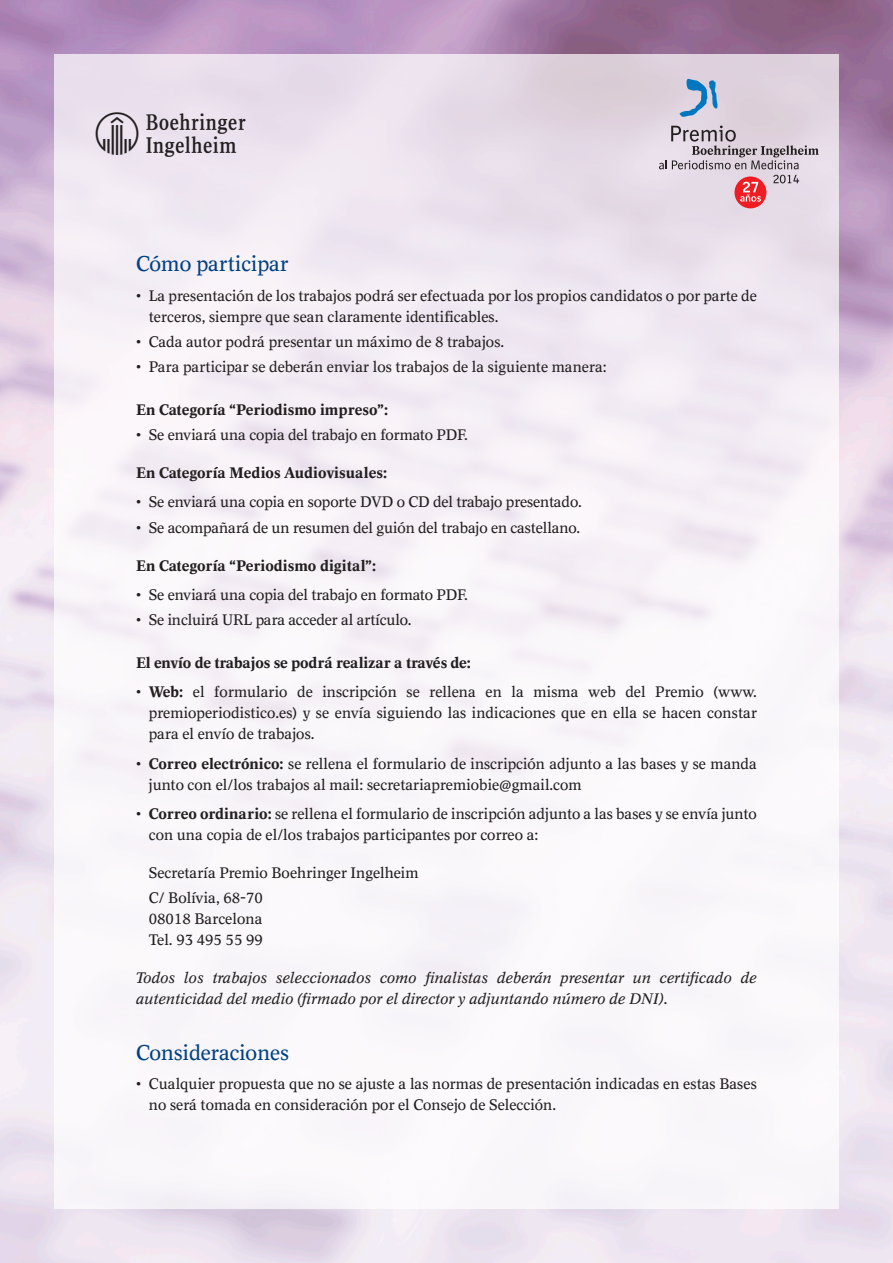
<style>
.page{position:relative;width:893px;height:1263px;background:#fff}
.page>*{position:absolute;margin:0;border:0;box-sizing:border-box;transform-origin:0 0}
.t1{font:45px "BI Logo";color:#231f20}
.Subtitulo{font:21px "BI Antiqua II Ml";color:#014081}
.Texto_general{font:21px "BI Antiqua II Ml";color:#014081}
.Texto_general-2{font:15px/21px "BI Antiqua II Ml";color:#231f20}
.Texto_general-3{font:italic 15px/21px "BI Antiqua II Ml";color:#231f20}
.Texto_general-4{font:700 15px "BI Antiqua II Ml";color:#231f20}
.s1{font-weight:700}
</style>
<div class="page">
<img style="left:0;top:0;width:893px;height:1263px">
<div style="left:54px;top:54px;width:785px;height:1155px;background:linear-gradient(to bottom,#ece2ed,#fefefe)"></div>
<svg style="left:773px;top:175px;width:26px;height:8px"></svg>
<svg style="left:659px;top:126px;width:160px;height:43px;background:#c3b9c3"></svg>
<div style="left:734px;top:176px;width:32px;height:32px;background:#ee1d23;border-radius:50%"></div>
<svg style="left:740px;top:182px;width:21px;height:20px"></svg>
<svg style="left:679px;top:77px;width:39px;height:40px;background:#98b5d5"></svg>
<p class="t1" style="left:96px;top:114px;width:151px">abcd</p>
<p class="Texto_general" style="left:136px;top:252px;width:154px">Cómo participar</p>
<p class="Texto_general-2" style="left:149px;top:285px;width:610px;text-indent:-13px">• La presentación de los trabajos podrá ser efectuada por los propios candidatos o por parte de terceros, siempre que sean claramente identificables.</p>
<p class="Texto_general-2" style="left:136px;top:331px;width:370px">• Cada autor podrá presentar un máximo de 8 trabajos.</p>
<p class="Texto_general-2" style="left:136px;top:356px;width:472px">• Para participar se deberán enviar los trabajos de la siguiente manera:</p>
<p class="Texto_general-4" style="left:136px;top:400px;width:254px">En Categoría “Periodismo impreso”:</p>
<p class="Texto_general-2" style="left:136px;top:424px;width:333px">• Se enviará una copia del trabajo en formato PDF.</p>
<p class="Texto_general-4" style="left:136px;top:464px;width:253px">En Categoría Medios Audiovisuales:</p>
<p class="Texto_general-2" style="left:136px;top:491px;width:447px">• Se enviará una copia en soporte DVD o CD del trabajo presentado.</p>
<p class="Texto_general-2" style="left:136px;top:517px;width:446px">• Se acompañará de un resumen del guión del trabajo en castellano.</p>
<p class="Texto_general-4" style="left:136px;top:556px;width:242px">En Categoría “Periodismo digital”:</p>
<p class="Texto_general-2" style="left:136px;top:584px;width:333px">• Se enviará una copia del trabajo en formato PDF.</p>
<p class="Texto_general-2" style="left:136px;top:609px;width:277px">• Se incluirá URL para acceder al artículo.</p>
<p class="Texto_general-4" style="left:136px;top:654px;width:336px">El envío de trabajos se podrá realizar a través de:</p>
<p class="Texto_general-2" style="left:149px;top:681px;width:610px;text-align:justify;text-indent:-13px"><span class="s1">• Web:</span> el formulario de inscripción se rellena en la misma web del Premio (www. premioperiodistico.es) y se envía siguiendo las indicaciones que en ella se hacen constar para el envío de trabajos.</p>
<p class="Texto_general-2" style="left:149px;top:753px;width:610px;text-indent:-13px"><span class="s1">• Correo electrónico:</span> se rellena el formulario de inscripción adjunto a las bases y se manda junto con el/los trabajos al mail: secretariapremiobie@gmail.com</p>
<p class="Texto_general-2" style="left:149px;top:803px;width:610px;text-indent:-13px"><span class="s1">• Correo ordinario:</span> se rellena el formulario de inscripción adjunto a las bases y se envía junto con una copia de el/los trabajos participantes por correo a:</p>
<p class="Texto_general-2" style="left:149px;top:862px;width:271px">Secretaría Premio Boehringer Ingelheim</p>
<p class="Texto_general-2" style="left:149px;top:888px;width:116px">C/ Bolívia, 68-70</p>
<p class="Texto_general-2" style="left:149px;top:909px;width:115px">08018 Barcelona</p>
<p class="Texto_general-2" style="left:149px;top:930px;width:115px">Tel. 93 495 55 99</p>
<p class="Texto_general-3" style="left:136px;top:967px;width:622px">Todos los trabajos seleccionados como finalistas deberán presentar un certificado de autenticidad del medio (firmado por el director y adjuntando número de DNI).</p>
<p class="Subtitulo" style="left:136px;top:1040px;width:155px">Consideraciones</p>
<p class="Texto_general-2" style="left:149px;top:1073px;width:610px;text-indent:-13px">• Cualquier propuesta que no se ajuste a las normas de presentación indicadas en estas Bases no será tomada en consideración por el Consejo de Selección.</p>
</div>
